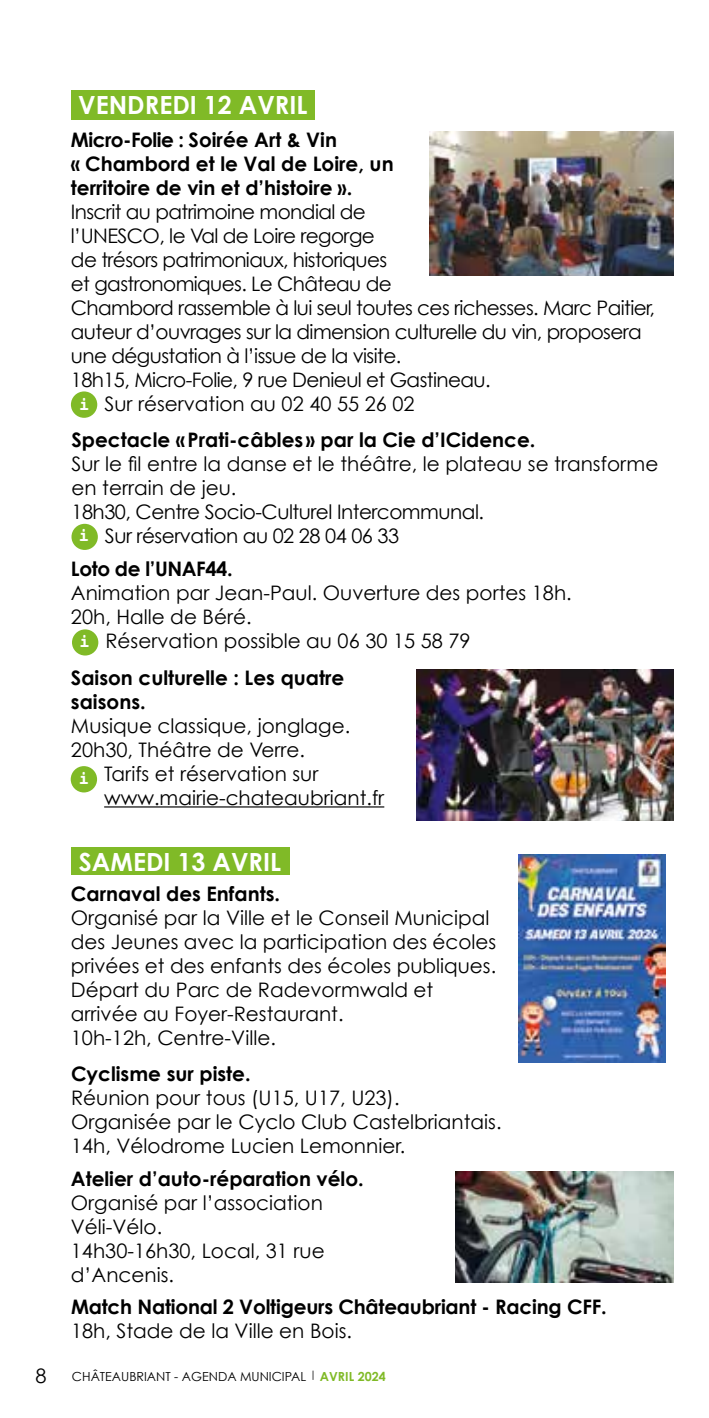
<style>
.page{position:relative;width:709px;height:1418px;background:#fff}
.page>*{position:absolute;margin:0;border:0;box-sizing:border-box;transform-origin:0 0}
.t1{font:700 25px "Century Gothic";color:#fff}
.t2{font:20px/24px "Century Gothic";color:#000}
.t3{font:20px "Century Gothic";letter-spacing:-.03em;color:#000}
.t4{font:700 20px/24px "Century Gothic";color:#000}
.t5{font:20px "Century Gothic";letter-spacing:-.025em;color:#000}
.t6{font:700 20px "Century Gothic";letter-spacing:-.02em;color:#000}
.t7{font:700 18px "Courier";color:#fff}
.t8{font:12.5px "Century Gothic";color:#000}
.s1{font-family:"Courier";font-weight:700;font-size:18px;color:#fff}
.s2{font-weight:700;color:#80ba27}
</style>
<div class="page">
<div style="left:71px;top:524px;width:27px;height:26px;background:#80ba27;border-radius:50%"></div>
<div style="left:71px;top:90px;width:244px;height:30px;background:#80ba27"></div>
<div style="left:71px;top:391px;width:26px;height:27px;background:#80ba27;border-radius:50%"></div>
<img style="left:455px;top:1171px;width:218px;height:111px">
<div style="left:71px;top:847px;width:218px;height:28px;background:#80ba27"></div>
<hr style="left:104px;top:806px;width:280px;height:1px;background:#000">
<div style="left:71px;top:766px;width:26px;height:26px;background:#80ba27;border-radius:50%"></div>
<img style="left:416px;top:670px;width:257px;height:151px">
<div style="left:72px;top:629px;width:26px;height:26px;background:#80ba27;border-radius:50%"></div>
<img style="left:430px;top:132px;width:243px;height:144px">
<img style="left:519px;top:854px;width:147px;height:208px">
<p class="t1" style="left:78px;top:89px;width:230px">VENDREDI 12 AVRIL</p>
<p class="t4" style="left:71px;top:127px;width:324px">Micro-Folie : Soirée Art &amp; Vin<br>« Chambord et le Val de Loire, un territoire de vin et d’histoire ».</p>
<p class="t3" style="left:71px;top:199px;width:296px">Inscrit au patrimoine mondial de</p>
<p class="t3" style="left:71px;top:223px;width:305px">l’UNESCO, le Val de Loire regorge</p>
<p class="t3" style="left:71px;top:247px;width:318px">de trésors patrimoniaux, historiques</p>
<p class="t3" style="left:71px;top:271px;width:322px">et gastronomiques. Le Château de</p>
<p class="t3" style="left:71px;top:295px;width:585px">Chambord rassemble à lui seul toutes ces richesses. Marc Paitier,</p>
<p class="t3" style="left:71px;top:319px;width:572px">auteur d’ouvrages sur la dimension culturelle du vin, proposera</p>
<p class="t3" style="left:71px;top:343px;width:332px">une dégustation à l’issue de la visite.</p>
<p class="t3" style="left:71px;top:367px;width:421px">18h15, Micro-Folie, 9 rue Denieul et Gastineau.</p>
<p class="t2" style="left:79px;top:391px;width:337px"><span class="s1">i</span> Sur réservation au 02 40 55 26 02</p>
<p class="t4" style="left:71px;top:427px;width:465px">Spectacle «Prati-câbles » par la Cie d’ICidence.</p>
<p class="t2" style="left:71px;top:451px;width:588px">Sur le fil entre la danse et le théâtre, le plateau se transforme</p>
<p class="t2" style="left:71px;top:475px;width:166px">en terrain de jeu.</p>
<p class="t5" style="left:71px;top:499px;width:414px">18h30, Centre Socio-Culturel Intercommunal.</p>
<p class="t5" style="left:79px;top:523px;width:322px"><span class="s1">i</span> Sur réservation au 02 28 04 06 33</p>
<p class="t6" style="left:71px;top:556px;width:163px">Loto de l’UNAF44.</p>
<p class="t2" style="left:71px;top:580px;width:502px">Animation par Jean-Paul. Ouverture des portes 18h.</p>
<p class="t2" style="left:71px;top:604px;width:182px">20h, Halle de Béré.</p>
<p class="t2" style="left:79px;top:628px;width:393px"><span class="s1">i</span> Réservation possible au 06 30 15 58 79</p>
<p class="t4" style="left:71px;top:665px;width:275px">Saison culturelle : Les quatre saisons.</p>
<p class="t2" style="left:71px;top:713px;width:281px">Musique classique, jonglage.</p>
<p class="t2" style="left:71px;top:737px;width:235px">20h30, Théâtre de Verre.</p>
<p class="t2" style="left:104px;top:761px;width:216px">Tarifs et réservation sur</p>
<p class="t2" style="left:104px;top:785px;width:282px">www.mairie-chateaubriant.fr</p>
<p class="t7" style="left:79px;top:764px;width:12px">i</p>
<p class="t1" style="left:79px;top:845px;width:204px">SAMEDI 13 AVRIL</p>
<p class="t4" style="left:71px;top:881px;width:211px">Carnaval des Enfants.</p>
<p class="t2" style="left:71px;top:905px;width:427px">Organisé par la Ville et le Conseil Municipal des Jeunes avec la participation des écoles privées et des enfants des écoles publiques.<br>Départ du Parc de Radevormwald et arrivée au Foyer-Restaurant.<br>10h-12h, Centre-Ville.</p>
<p class="t4" style="left:71px;top:1061px;width:181px">Cyclisme sur piste.</p>
<p class="t2" style="left:71px;top:1085px;width:432px">Réunion pour tous (U15, U17, U23).<br>Organisée par le Cyclo Club Castelbriantais.<br>14h, Vélodrome Lucien Lemonnier.</p>
<p class="t4" style="left:71px;top:1166px;width:294px">Atelier d’auto-réparation vélo.</p>
<p class="t2" style="left:71px;top:1190px;width:255px">Organisé par l’association<br>Véli-Vélo.<br>14h30-16h30, Local, 31 rue d’Ancenis.</p>
<p class="t4" style="left:71px;top:1294px;width:537px">Match National 2 Voltigeurs Châteaubriant - Racing CFF.</p>
<p class="t2" style="left:71px;top:1318px;width:282px">18h, Stade de la Ville en Bois.</p>
<p class="t2" style="left:35px;top:1363px;width:13px">8</p>
<p class="t8" style="left:72px;top:1368px;width:315px">CHÂTEAUBRIANT - AGENDA MUNICIPAL <sup>|</sup> <span class="s2">AVRIL 2024</span></p>
</div>
